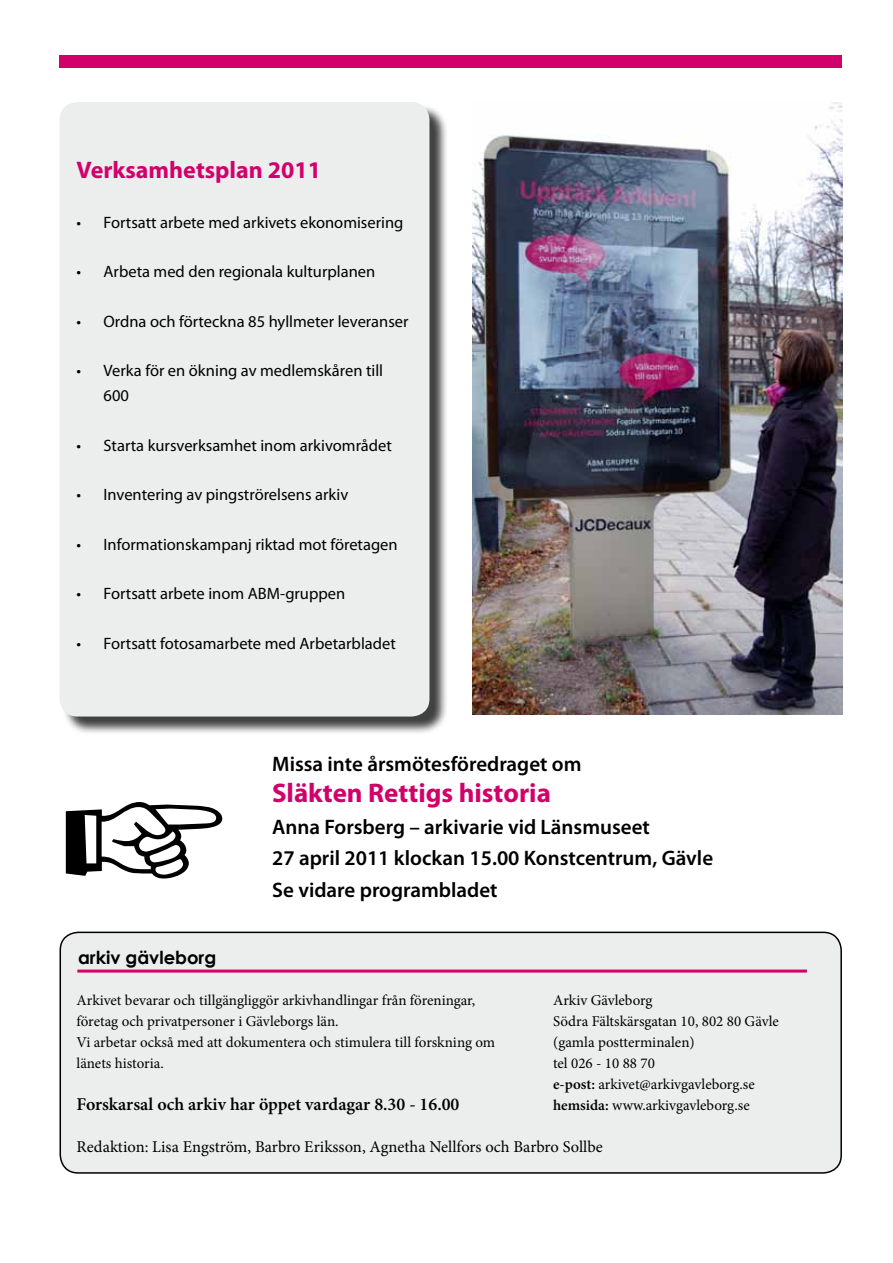
<style>
.page{position:relative;width:893px;height:1263px;background:#fff}
.page>*{position:absolute;margin:0;border:0;box-sizing:border-box;transform-origin:0 0}
.t1{font:700 27px "Myriad Pro";color:#d2006b}
.t2{font:700 24px "Myriad Pro";color:#d2006b}
.t3{font:600 21px/31.5px "Myriad Pro";color:#000}
.t4{font:600 18px "Minion Pro";color:#000}
.t5{font:700 18px "Century Gothic";color:#000}
.t6{font:16.5px/24.8px "Myriad Pro";color:#000}
.t7{font:16.5px "Minion Pro";color:#000}
.t8{font:15px/21px "Minion Pro";color:#000}
.s1{font-weight:600}
</style>
<div class="page">
<div style="left:60px;top:55px;width:782px;height:13px;background:#d2006b"></div>
<div style="left:60px;top:932px;width:781px;height:241px;background:#eceded;border-radius:18px"></div>
<div style="left:60px;top:931px;width:782px;height:243px;border:2px solid #000;border-radius:18px"></div>
<hr style="left:77px;top:969px;width:730px;height:3px;background:#d2006b">
<div style="left:62px;top:104px;width:386px;height:631px;background:#000;opacity:.75"></div>
<div style="left:60px;top:102px;width:369px;height:614px;background:#eceded;border-radius:18px"></div>
<img style="left:472px;top:102px;width:370px;height:612px">
<h2 class="t2" style="left:77px;top:155px;width:246px">Verksamhetsplan 2011</h2>
<p class="t6" style="left:77px;top:210px;width:328px">• Fortsatt arbete med arkivets ekonomisering</p>
<p class="t6" style="left:77px;top:259px;width:300px">• Arbeta med den regionala kulturplanen</p>
<p class="t6" style="left:77px;top:309px;width:334px">• Ordna och förteckna 85 hyllmeter leveranser</p>
<p class="t6" style="left:104px;top:358px;width:281px;text-indent:-27px">• Verka för en ökning av medlemskåren till<br>600</p>
<p class="t6" style="left:77px;top:433px;width:317px">• Starta kursverksamhet inom arkivområdet</p>
<p class="t6" style="left:77px;top:482px;width:273px">• Inventering av pingströrelsens arkiv</p>
<p class="t6" style="left:77px;top:532px;width:323px">• Informationskampanj riktad mot företagen</p>
<p class="t6" style="left:77px;top:581px;width:270px">• Fortsatt arbete inom ABM-gruppen</p>
<p class="t6" style="left:77px;top:631px;width:321px">• Fortsatt fotosamarbete med Arbetarbladet</p>
<p class="t3" style="left:272px;top:747px;width:311px">Missa inte årsmötesföredraget om</p>
<h1 class="t1" style="left:272px;top:776px;width:280px">Släkten Rettigs historia</h1>
<p class="t3" style="left:272px;top:810px;width:443px">Anna Forsberg – arkivarie vid Länsmuseet<br>27 april 2011 klockan 15.00 Konstcentrum, Gävle<br>Se vidare programbladet</p>
<p class="t5" style="left:78px;top:943px;width:140px">arkiv gävleborg</p>
<p class="t8" style="left:77px;top:989px;width:420px">Arkivet bevarar och tillgängliggör arkivhandlingar från föreningar, företag och privatpersoner i Gävleborgs län.<br>Vi arbetar också med att dokumentera och stimulera till forskning om länets historia.</p>
<p class="t4" style="left:77px;top:1091px;width:384px">Forskarsal och arkiv har öppet vardagar 8.30 - 16.00</p>
<p class="t8" style="left:553px;top:990px;width:227px">Arkiv Gävleborg<br>Södra Fältskärsgatan 10, 802 80 Gävle (gamla postterminalen)<br>tel 026 - 10 88 70<br><span class="s1">e-post:</span> arkivet@arkivgavleborg.se <span class="s1">hemsida:</span> www.arkivgavleborg.se</p>
<p class="t7" style="left:77px;top:1136px;width:528px">Redaktion: Lisa Engström, Barbro Eriksson, Agnetha Nellfors och Barbro Sollbe</p>
</div>
